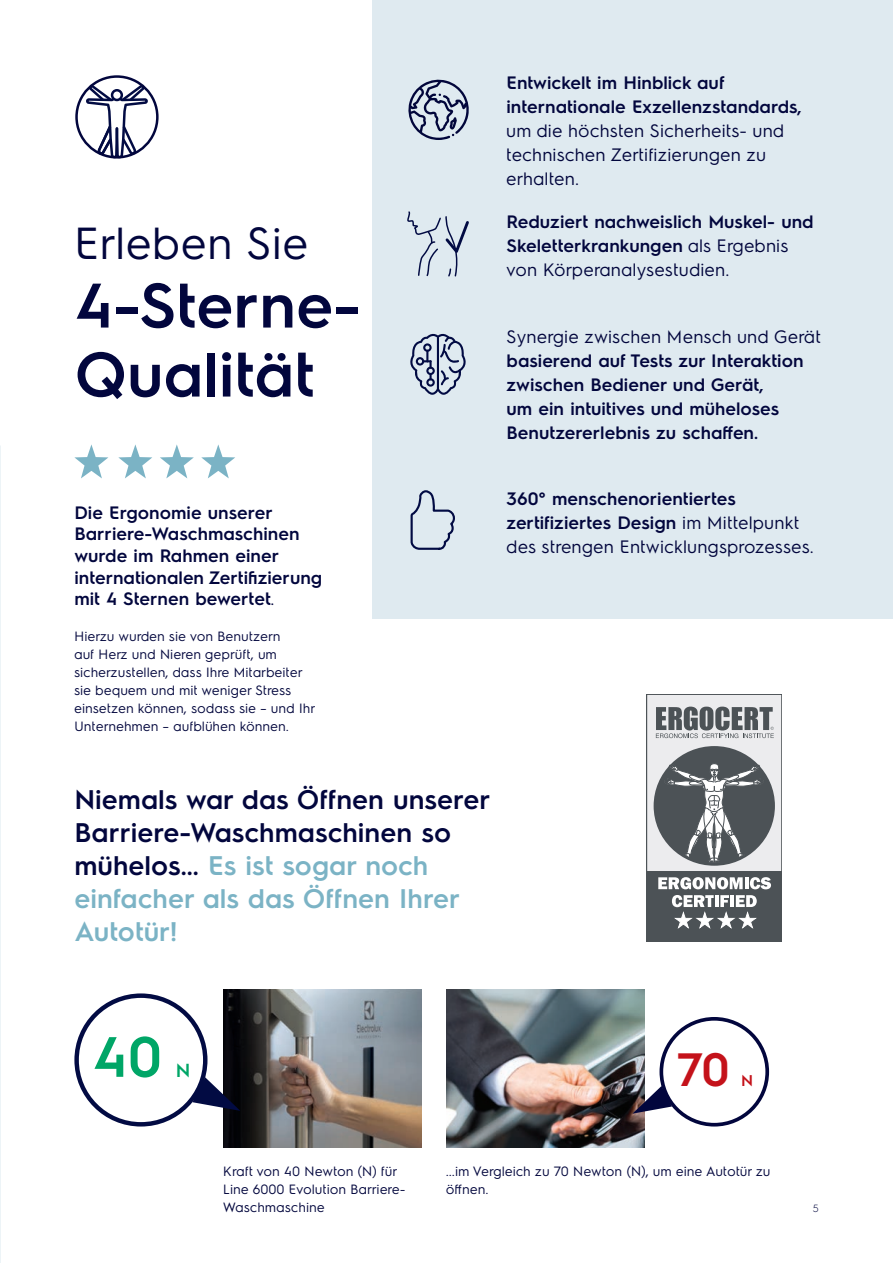
<style>
.page{position:relative;width:893px;height:1263px;background:#fff}
.page>*{position:absolute;margin:0;border:0;box-sizing:border-box;transform-origin:0 0}
.t1{font:600 63px/69px "Electrolux Sans";color:#02063d}
.t2{font:600 56.85px "Electrolux Sans";color:#00a667}
.t3{font:600 46.8px "Electrolux Sans";color:#c4121a}
.t4{font:45px "Electrolux Sans";color:#02063d}
.t5{font:600 27px/33px "Electrolux Sans";color:#02063d}
.t6{font:600 18.9px "Electrolux Sans";color:#00a667}
.t7{font:600 18px/24px "Electrolux Sans";color:#02063d}
.t8{font:18px/24px "Electrolux Sans";color:#02063d}
.t9{font:600 15.6px "Electrolux Sans";color:#c4121a}
.t10{font:13.5px/18px "Electrolux Sans";color:#02063d}
.t11{font:300 10.5px "Electrolux Sans";color:#02063d}
.s1{font-weight:400}
.s2{font-weight:600}
.s3{color:#7bb3c5}
</style>
<div class="page">
<div style="left:372px;top:0;width:521px;height:619px;background:#dfeaf0"></div>
<img style="left:0;top:446px;width:1px;height:817px">
<svg style="left:85px;top:82px;width:64px;height:77px"></svg>
<div style="left:111px;top:89px;width:12px;height:12px;border:3px solid #020b43;border-radius:50%"></div>
<div style="left:75px;top:75px;width:84px;height:84px;border:3px solid #02063d;border-radius:50%"></div>
<svg style="left:118px;top:444px;width:34px;height:34px"></svg>
<svg style="left:160px;top:444px;width:34px;height:34px"></svg>
<svg style="left:201px;top:444px;width:34px;height:34px"></svg>
<svg style="left:74px;top:444px;width:34px;height:34px"></svg>
<svg style="left:411px;top:490px;width:44px;height:60px"></svg>
<svg style="left:410px;top:334px;width:56px;height:61px"></svg>
<svg style="left:408px;top:79px;width:61px;height:61px"></svg>
<svg style="left:407px;top:211px;width:62px;height:66px"></svg>
<svg style="left:647px;top:694px;width:135px;height:248px;background:#8f9295"></svg>
<img style="left:223px;top:989px;width:198px;height:158px">
<img style="left:446px;top:989px;width:198px;height:158px">
<div style="left:74px;top:993px;width:133px;height:133px;border:4px solid #020b43;border-radius:50%"></div>
<svg style="left:192px;top:1077px;width:48px;height:34px"></svg>
<div style="left:659px;top:1017px;width:110px;height:109px;border:4px solid #02063d;border-radius:50%"></div>
<svg style="left:632px;top:1086px;width:40px;height:27px"></svg>
<h3 class="t4" style="left:74px;top:211px;width:237px">Erleben Sie</h3>
<h1 class="t1" style="left:74px;top:267px;width:288px">4-Sterne-<br>Qualität</h1>
<p class="t7" style="left:74px;top:500px;width:249px;line-height:21.6px">Die Ergonomie unserer<br>Barriere-Waschmaschinen wurde im Rahmen einer internationalen Zertifizierung mit 4 Sternen bewertet<span class="s1">.</span></p>
<p class="t10" style="left:74px;top:627px;width:243px">Hierzu wurden sie von Benutzern<br>auf Herz und Nieren geprüft, um sicherzustellen, dass Ihre Mitarbeiter sie bequem und mit weniger Stress einsetzen können, sodass sie – und Ihr Unternehmen – aufblühen können.</p>
<p class="t7" style="left:507px;top:69px;width:297px">Entwickelt im Hinblick auf internationale Exzellenzstandards,</p>
<p class="t8" style="left:507px;top:117px;width:280px">um die höchsten Sicherheits- und technischen Zertifizierungen zu erhalten.</p>
<p class="t7" style="left:507px;top:208px;width:309px">Reduziert nachweislich Muskel- und<br>Skeletterkrankungen <span class="s1">als Ergebnis von Körperanalysestudien.</span></p>
<p class="t8" style="left:507px;top:324px;width:316px">Synergie zwischen Mensch und Gerät</p>
<p class="t7" style="left:507px;top:348px;width:299px">basierend auf Tests zur Interaktion zwischen Bediener und Gerät,<br>um ein intuitives und müheloses<br>Benutzererlebnis zu schaffen.</p>
<p class="t8" style="left:507px;top:485px;width:309px"><span class="s2">360° menschenorientiertes zertifiziertes Design</span> im Mittelpunkt des strengen Entwicklungsprozesses.</p>
<h3 class="t5" style="left:74px;top:781px;width:417px">Niemals war das Öffnen unserer<br>Barriere-Waschmaschinen so mühelos... <span class="s3">Es ist sogar noch einfacher als das Öffnen Ihrer<br>Autotür!</span></h3>
<h2 class="t2" style="left:92px;top:1017px;width:71px">40</h2>
<p class="t6" style="left:176px;top:1057px;width:16px">N</p>
<h3 class="t3" style="left:676px;top:1036px;width:55px">70</h3>
<p class="t9" style="left:741px;top:1069px;width:14px">N</p>
<p class="t10" style="left:223px;top:1161px;width:184px">Kraft von 40 Newton (N) für<br>Line 6000 Evolution Barriere-<br>Waschmaschine</p>
<p class="t10" style="left:446px;top:1161px;width:326px">...im Vergleich zu 70 Newton (N), um eine Autotür zu öffnen.</p>
<p class="t11" style="left:813px;top:1201px;width:7px">5</p>
</div>
